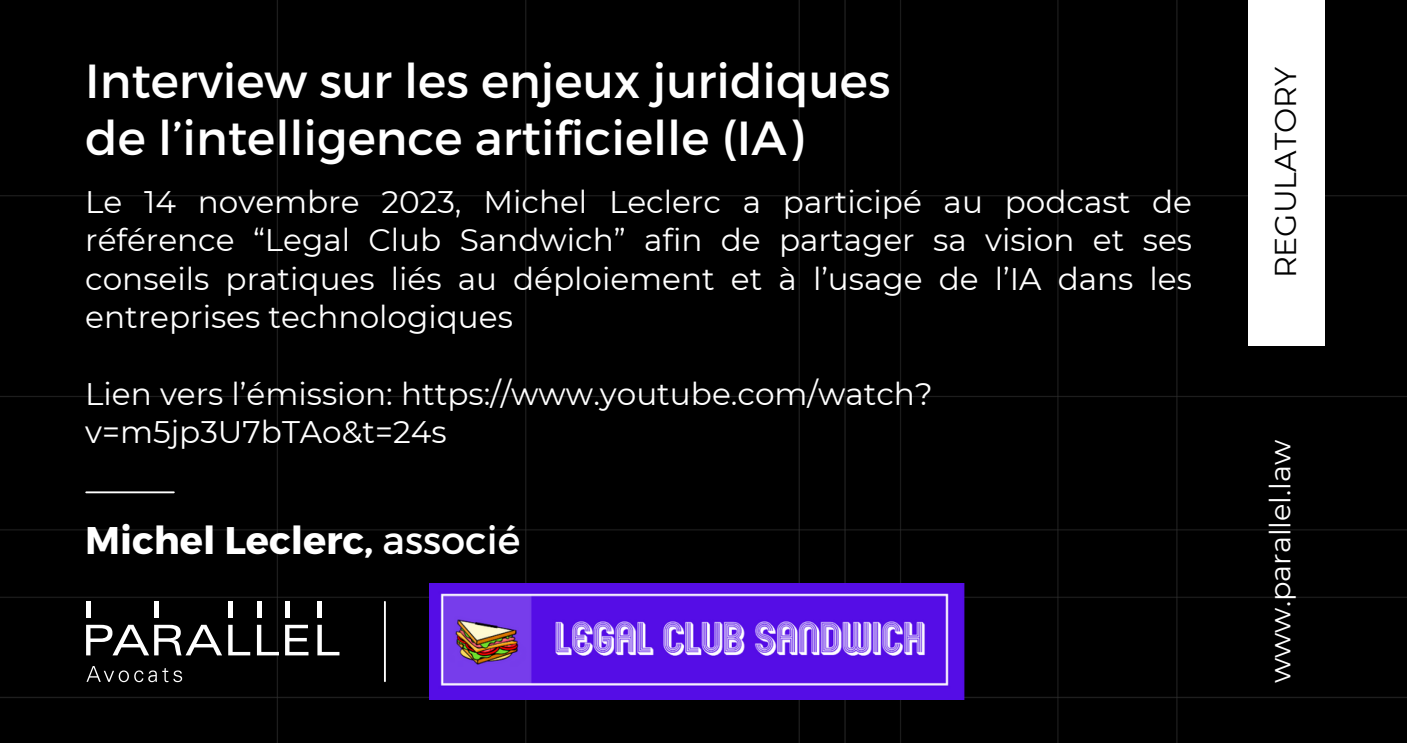
<style>
.page{position:relative;width:1407px;height:743px;background:#fff}
.page>*{position:absolute;margin:0;border:0;box-sizing:border-box;transform-origin:0 0}
.t1{font:47.75px "Montserrat";color:#fff}
.t2{font:700 38.5px "Montserrat";color:#fff}
.t3{font:31.12px/38.5px "Montserrat";color:#fff;text-align:justify}
.t4{font:30px "Montserrat";color:#000}
.t5{font:28.75px "Montserrat";color:#fff}
.s1{font-weight:400}
</style>
<div class="page">
<div style="left:0;top:0;width:1406px;height:742px;background:#000"></div>
<svg style="left:86px;top:624px;width:136px;height:31px"></svg>
<svg style="left:228px;top:624px;width:22px;height:31px"></svg>
<svg style="left:257px;top:624px;width:22px;height:31px"></svg>
<svg style="left:285px;top:624px;width:23px;height:31px"></svg>
<svg style="left:317px;top:624px;width:22px;height:31px"></svg>
<svg style="left:86px;top:666px;width:96px;height:16px;background:#2c2c2c"></svg>
<div style="left:228px;top:600px;width:5px;height:17px;background:#fff"></div>
<div style="left:154px;top:600px;width:5px;height:17px;background:#fff"></div>
<div style="left:317px;top:600px;width:5px;height:17px;background:#fff"></div>
<hr style="left:285px;top:600px;width:4px;height:17px;background:#fff">
<hr style="left:86px;top:600px;width:4px;height:17px;background:#fff">
<hr style="left:257px;top:600px;width:4px;height:17px;background:#fff">
<hr style="left:384px;top:601px;width:2px;height:80px;background:#fff">
<hr style="left:86px;top:491px;width:88px;height:2px;background:#fff">
<div style="left:1248px;top:0;width:77px;height:345px;background:#fff"></div>
<img style="left:430px;top:583px;width:534px;height:116px">
<p class="t1" style="left:85px;top:50px;width:806px">Interview sur les enjeux juridiques</p>
<p class="t1" style="left:85px;top:107px;width:719px">de l’intelligence artificielle (IA)</p>
<p class="t3" style="left:85px;top:182px;width:1108px">Le 14 novembre 2023, Michel Leclerc a participé au podcast de référence “Legal Club Sandwich” afin de partager sa vision et ses conseils pratiques liés au déploiement et à l’usage de l’IA dans les entreprises technologiques</p>
<p class="t3" style="left:85px;top:374px;width:848px">Lien vers l’émission: https://www.youtube.com/watch? v=m5jp3U7bTAo&amp;t=24s</p>
<p class="t2" style="left:85px;top:515px;width:436px">Michel Leclerc, <span class="s1">associé</span></p>
<p class="t4" style="left:1267px;top:278px;width:213px;rotate:-90deg">REGULATORY</p>
<p class="t5" style="left:1262px;top:683px;width:245px;rotate:-90deg">www.parallel.law</p>
</div>
